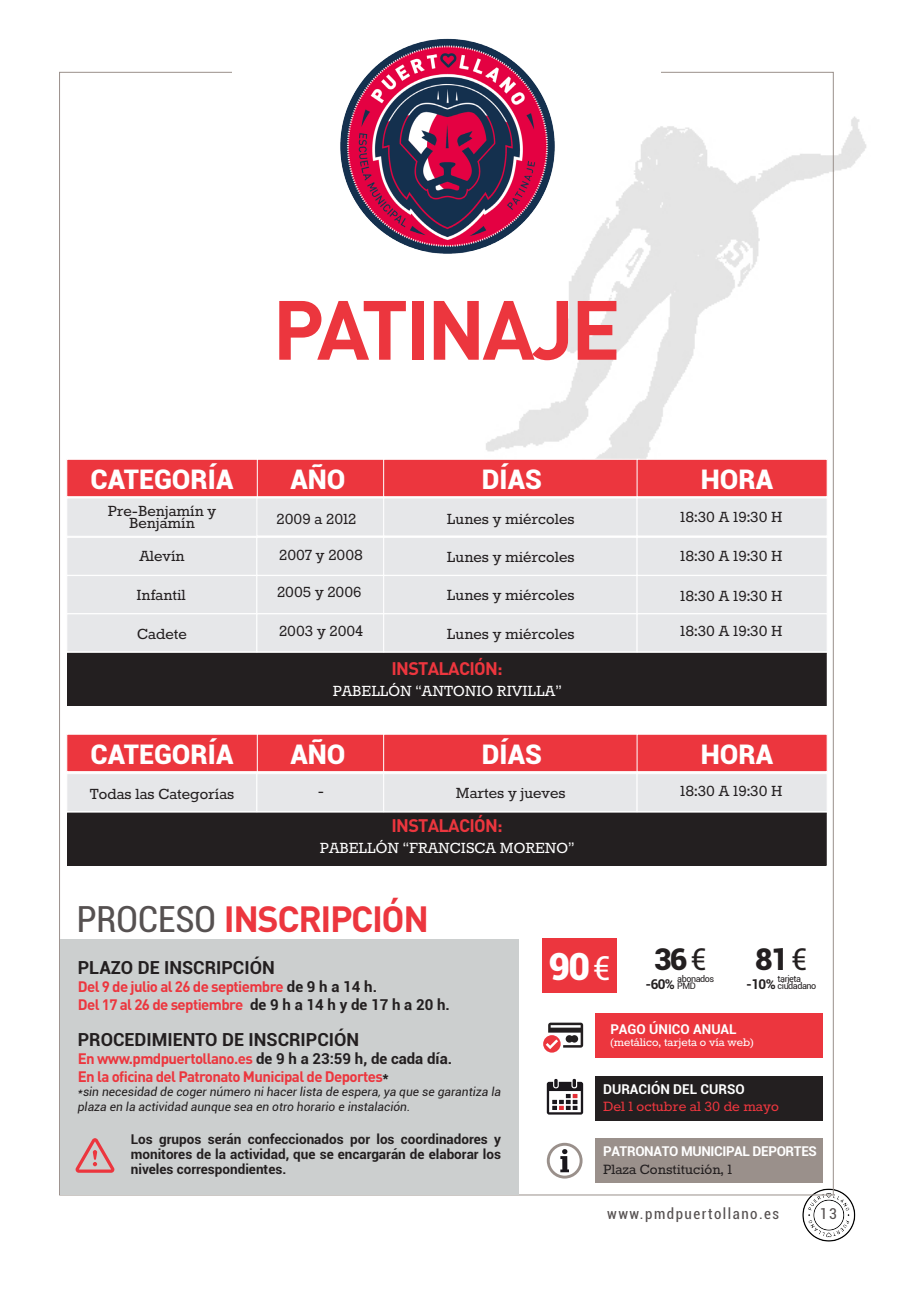
<style>
.page{position:relative;width:906px;height:1289px;background:#fff}
.page>*{position:absolute;margin:0;border:0;box-sizing:border-box;transform-origin:0 0}
.Headline_1{font:700 82.5px "DIN";letter-spacing:-.04em;color:#ec363e}
.tabla{font:900 37.5px "Roboto";color:#fff}
.Headline_2{font:700 36px "DIN";letter-spacing:-.04em;color:#ec363e}
.tabla-2{font:900 30px "Roboto";color:#231f20}
.Title_1{font:900 27px "Roboto";color:#fff}
.tabla-3{font:18px "Rokkitt";color:#231f20}
.tabla-4{font:18px "Rokkitt";color:#fff}
.t1{font:700 18px "Roboto";color:#231f20}
.tabla-5{font:700 18px "DIN";letter-spacing:-.04em;color:#ec363e}
.tabla-6{font:16.5px "Rokkitt";color:#ec363e}
.tabla-7{font:16.5px "Rokkitt";color:#231f20}
.t2{font:700 15px "DIN";letter-spacing:-.04em;color:#ec363e}
.Page_number__title{font:condensed 15px "Roboto";letter-spacing:.1em;color:#565151}
.tabla-8{font:700 13.5px/15px "Roboto";color:#231f20;text-align:justify}
.tabla-9{font:700 13.5px "Roboto";color:#fff}
.tabla-10{font:700 13.5px "Roboto";letter-spacing:-.025em;color:#fff}
.tabla-11{font:13.5px "Rokkitt";color:#fff}
.t3{font:italic 12px/14.4px "Roboto";color:#231f20}
.tabla-12{font:9px "Roboto";letter-spacing:-.05em;color:#231f20}
.s1{font-family:"Roboto";font-weight:400;font-stretch:condensed;color:#565151}
.s2{font-family:"Roboto";color:#231f20}
.s3{font-weight:400;font-size:33px}
.s4{font-weight:400}
</style>
<div class="page">
<img style="left:486px;top:105px;width:380px;height:381px">
<div style="left:66px;top:459px;width:193px;height:38px;background:#ec363e;border:1px solid #fff"></div>
<div style="left:66px;top:497px;width:192px;height:39px;background:#e6e7e9;border:1px solid #fff"></div>
<div style="left:257px;top:459px;width:128px;height:38px;background:#ec363e;border:1px solid #fff"></div>
<div style="left:383px;top:459px;width:257px;height:38px;background:#ec363e;border:1px solid #fff"></div>
<div style="left:636px;top:459px;width:191px;height:38px;background:#ec363e;border:1px solid #fff"></div>
<div style="left:68px;top:653px;width:758px;height:52px;background:#231f20"></div>
<div style="left:67px;top:653px;width:759px;height:53px;border:1px solid #231f20"></div>
<div style="left:66px;top:537px;width:191px;height:38px;background:#e6e7e9;border:1px solid #fff"></div>
<div style="left:66px;top:575px;width:191px;height:39px;background:#e6e7e9;border:1px solid #fff"></div>
<div style="left:66px;top:613px;width:191px;height:39px;background:#e6e7e9;border:1px solid #fff"></div>
<div style="left:256px;top:497px;width:128px;height:39px;background:#e6e7e9;border:1px solid #fff"></div>
<div style="left:256px;top:537px;width:128px;height:38px;background:#e6e7e9;border:1px solid #fff"></div>
<div style="left:256px;top:575px;width:128px;height:39px;background:#e6e7e9;border:1px solid #fff"></div>
<div style="left:256px;top:613px;width:128px;height:39px;background:#e6e7e9;border:1px solid #fff"></div>
<div style="left:383px;top:497px;width:254px;height:39px;background:#e6e7e9;border:1px solid #fff"></div>
<div style="left:383px;top:537px;width:254px;height:38px;background:#e6e7e9;border:1px solid #fff"></div>
<div style="left:383px;top:575px;width:254px;height:39px;background:#e6e7e9;border:1px solid #fff"></div>
<div style="left:383px;top:613px;width:254px;height:39px;background:#e6e7e9;border:1px solid #fff"></div>
<div style="left:636px;top:497px;width:191px;height:39px;background:#e6e7e9;border:1px solid #fff"></div>
<div style="left:636px;top:537px;width:191px;height:38px;background:#e6e7e9;border:1px solid #fff"></div>
<div style="left:636px;top:575px;width:191px;height:39px;background:#e6e7e9;border:1px solid #fff"></div>
<div style="left:636px;top:613px;width:191px;height:39px;background:#e6e7e9;border:1px solid #fff"></div>
<div style="left:66px;top:733px;width:193px;height:39px;background:#ec363e;border:1px solid #fff"></div>
<div style="left:257px;top:733px;width:128px;height:39px;background:#ec363e;border:1px solid #fff"></div>
<div style="left:383px;top:733px;width:257px;height:39px;background:#ec363e;border:1px solid #fff"></div>
<div style="left:636px;top:733px;width:191px;height:39px;background:#ec363e;border:1px solid #fff"></div>
<div style="left:68px;top:813px;width:758px;height:52px;background:#231f20"></div>
<div style="left:67px;top:812px;width:759px;height:53px;border:1px solid #231f20"></div>
<div style="left:66px;top:773px;width:191px;height:39px;background:#e6e7e9;border:1px solid #fff"></div>
<div style="left:256px;top:773px;width:128px;height:39px;background:#e6e7e9;border:1px solid #fff"></div>
<div style="left:383px;top:773px;width:254px;height:39px;background:#e6e7e9;border:1px solid #fff"></div>
<div style="left:636px;top:773px;width:191px;height:39px;background:#e6e7e9;border:1px solid #fff"></div>
<img style="left:779px;top:1180px;width:77px;height:62px">
<div style="left:232px;top:30px;width:429px;height:87px;background:#fff"></div>
<img style="left:340px;top:38px;width:239px;height:240px">
<div style="left:60px;top:938px;width:459px;height:256px;background:#cccfcf"></div>
<svg style="left:76px;top:1138px;width:38px;height:34px"></svg>
<div style="left:595px;top:1013px;width:227px;height:44px;background:#ec363e"></div>
<div style="left:595px;top:1075px;width:227px;height:45px;background:#231f20"></div>
<svg style="left:547px;top:1078px;width:36px;height:36px"></svg>
<svg style="left:543px;top:1022px;width:40px;height:30px"></svg>
<div style="left:595px;top:1138px;width:227px;height:44px;background:#9a908b"></div>
<svg style="left:547px;top:1142px;width:35px;height:36px"></svg>
<div style="left:542px;top:938px;width:75px;height:54px;background:#ec363e"></div>
<p class="Title_1" style="left:91px;top:460px;width:144px">CATEGORÍA</p>
<p class="Headline_1" style="left:272px;top:276px;width:350px">PATINAJE</p>
<p class="Title_1" style="left:290px;top:460px;width:56px">AÑO</p>
<p class="Title_1" style="left:482px;top:460px;width:61px">DÍAS</p>
<p class="Title_1" style="left:700px;top:460px;width:74px">HORA</p>
<p class="tabla-3" style="left:108px;top:503px;width:110px">Pre-Benjamín y</p>
<p class="tabla-3" style="left:129px;top:515px;width:67px">Benjamín</p>
<p class="tabla-3" style="left:276px;top:510px;width:81px">2009 a 2012</p>
<p class="tabla-3" style="left:139px;top:548px;width:47px">Alevín</p>
<p class="tabla-3" style="left:279px;top:546px;width:85px">2007 y 2008</p>
<p class="tabla-3" style="left:136px;top:586px;width:51px">Infantil</p>
<p class="tabla-3" style="left:137px;top:625px;width:51px">Cadete</p>
<p class="tabla-3" style="left:277px;top:583px;width:86px">2005 y 2006</p>
<p class="tabla-3" style="left:279px;top:622px;width:85px">2003 y 2004</p>
<p class="tabla-3" style="left:447px;top:510px;width:129px">Lunes y miércoles</p>
<p class="tabla-3" style="left:447px;top:549px;width:129px">Lunes y miércoles</p>
<p class="tabla-3" style="left:447px;top:586px;width:129px">Lunes y miércoles</p>
<p class="tabla-3" style="left:447px;top:625px;width:129px">Lunes y miércoles</p>
<p class="tabla-5" style="left:391px;top:656px;width:113px">INSTALACIÓN:</p>
<p class="tabla-4" style="left:333px;top:682px;width:230px">PABELLÓN “ANTONIO RIVILLA”</p>
<p class="tabla-3" style="left:680px;top:508px;width:104px">18:30 A 19:30 H</p>
<p class="tabla-3" style="left:680px;top:548px;width:104px">18:30 A 19:30 H</p>
<p class="tabla-3" style="left:680px;top:588px;width:104px">18:30 A 19:30 H</p>
<p class="tabla-3" style="left:680px;top:622px;width:104px">18:30 A 19:30 H</p>
<p class="Title_1" style="left:91px;top:735px;width:144px">CATEGORÍA</p>
<p class="Title_1" style="left:290px;top:735px;width:56px">AÑO</p>
<p class="Title_1" style="left:482px;top:735px;width:61px">DÍAS</p>
<p class="Title_1" style="left:700px;top:735px;width:74px">HORA</p>
<p class="tabla-3" style="left:90px;top:785px;width:146px">Todas las Categorías</p>
<p class="tabla-3" style="left:318px;top:782px;width:8px">-</p>
<p class="tabla-3" style="left:456px;top:784px;width:111px">Martes y jueves</p>
<p class="tabla-3" style="left:680px;top:782px;width:104px">18:30 A 19:30 H</p>
<p class="tabla-5" style="left:391px;top:813px;width:113px">INSTALACIÓN:</p>
<p class="tabla-4" style="left:320px;top:839px;width:256px">PABELLÓN “FRANCISCA MORENO”</p>
<p class="Headline_2" style="left:77px;top:895px;width:354px"><span class="s1">PROCESO</span> INSCRIPCIÓN</p>
<p class="t1" style="left:78px;top:955px;width:198px">PLAZO DE INSCRIPCIÓN</p>
<p class="t2" style="left:78px;top:976px;width:301px">Del 9 de julio al 26 de septiembre <span class="s2">de 9 h a 14 h.</span></p>
<p class="t2" style="left:78px;top:994px;width:373px">Del 17 al 26 de septiembre <span class="s2">de 9 h a 14 h y de 17 h a 20 h.</span></p>
<p class="t1" style="left:78px;top:1026px;width:283px">PROCEDIMIENTO DE INSCRIPCIÓN</p>
<p class="t2" style="left:78px;top:1048px;width:376px">En www.pmdpuertollano.es <span class="s2">de 9 h a 23:59 h, de cada día.</span></p>
<p class="t2" style="left:78px;top:1066px;width:312px">En la oficina del Patronato Municipal de Deportes<span class="s2">*</span></p>
<p class="t3" style="left:78px;top:1084px;width:425px">*sin necesidad de coger número ni hacer lista de espera, ya que se garantiza la plaza en la actividad aunque sea en otro horario e instalación.</p>
<p class="tabla-8" style="left:131px;top:1130px;width:372px">Los grupos serán confeccionados por los coordinadores y monitores de la actividad, que se encargarán de elaborar los niveles correspondientes.</p>
<p class="tabla" style="left:548px;top:940px;width:63px">90<span class="s3">€</span></p>
<p class="tabla-2" style="left:654px;top:937px;width:54px">36<span class="s4">€</span></p>
<p class="tabla-8" style="left:645px;top:976px;width:31px">-60%</p>
<p class="tabla-12" style="left:677px;top:972px;width:39px">abonados</p>
<p class="tabla-12" style="left:677px;top:979px;width:20px">PMD</p>
<p class="tabla-2" style="left:755px;top:937px;width:54px">81<span class="s4">€</span></p>
<p class="tabla-8" style="left:746px;top:976px;width:31px">-10%</p>
<p class="tabla-12" style="left:777px;top:972px;width:25px">tarjeta</p>
<p class="tabla-12" style="left:777px;top:979px;width:40px">ciudadano</p>
<p class="tabla-9" style="left:610px;top:1019px;width:128px">PAGO ÚNICO ANUAL</p>
<p class="tabla-11" style="left:610px;top:1035px;width:145px">(metálico, tarjeta o vía web)</p>
<p class="tabla-9" style="left:603px;top:1079px;width:143px">DURACIÓN DEL CURSO</p>
<p class="tabla-6" style="left:603px;top:1098px;width:177px">Del 1 octubre al 30 de mayo</p>
<p class="tabla-10" style="left:603px;top:1141px;width:215px">PATRONATO MUNICIPAL DEPORTES</p>
<p class="tabla-7" style="left:603px;top:1161px;width:130px">Plaza Constitución, 1</p>
<p class="Page_number__title" style="left:607px;top:1203px;width:173px">www.pmdpuertollano.es</p>
<p class="Page_number__title" style="left:820px;top:1203px;width:18px">13</p>
</div>
